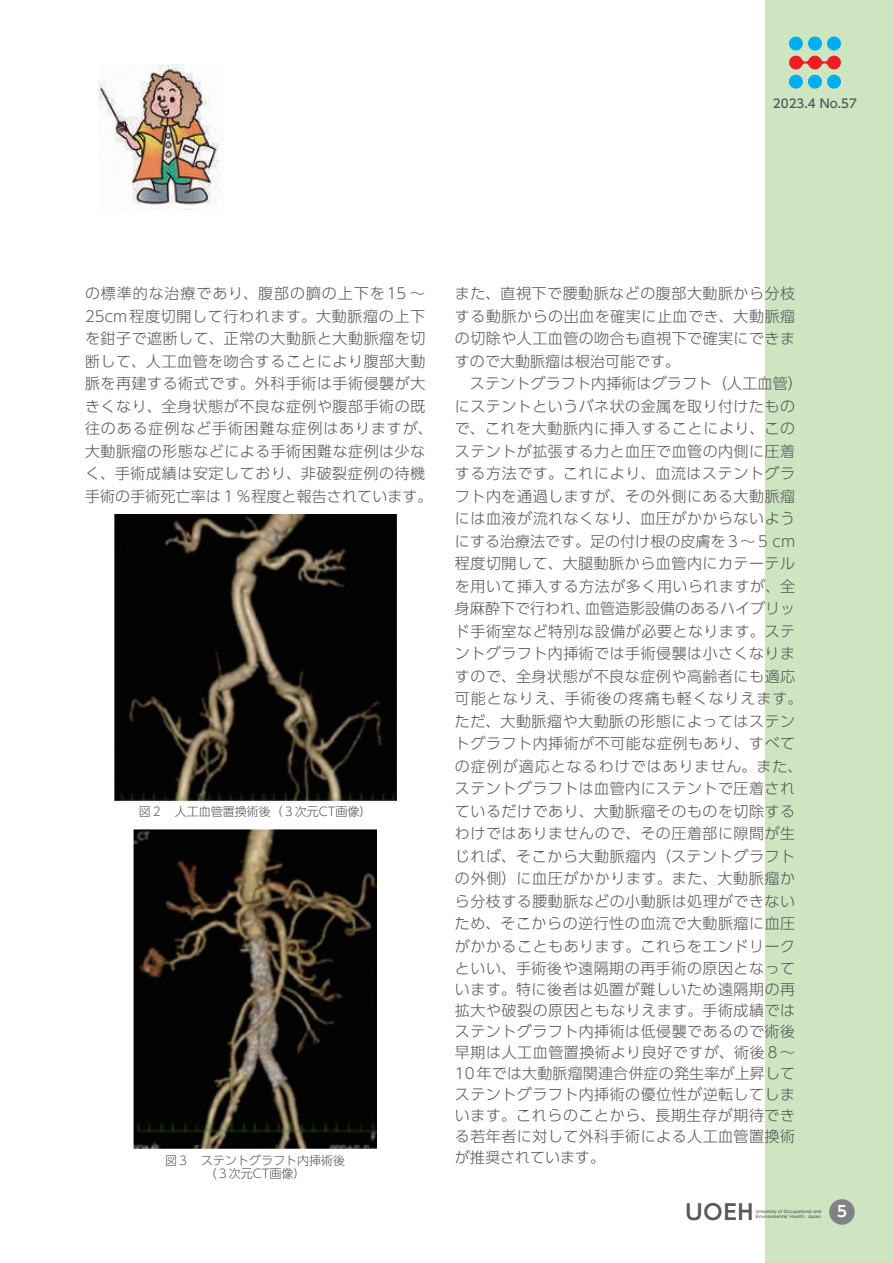
<style>
.page{position:relative;width:893px;height:1263px;background:#fff}
.page>*{position:absolute;margin:0;border:0;box-sizing:border-box;transform-origin:0 0}
.t1{font:700 21px "UD Shin Go Pro De";color:#57585a}
.t2{font:300 15px/22.5px "UD Shin Go Pr 6";letter-spacing:.035em;color:#57585a}
.t3{font:700 15px "UD Shin Go Pro De";color:#fff}
.t4{font:300 12px/13.5px "UD Shin Go Pr 6";color:#57585a;text-align:center}
.t5{font:500 12px "UD Shin Go Pro";color:#57585a}
.t6{font:700 4.5px "Futo Go B101 Pro";letter-spacing:.015em;color:#57585a}
.t7{font:700 4.5px "Futo Go B101 Pro";letter-spacing:.05em;color:#57585a}
</style>
<div class="page">
<div style="left:765px;top:0;width:128px;height:1263px;background:#cde5c1"></div>
<div style="left:829px;top:1199px;width:26px;height:26px;background:#808285;border-radius:50%"></div>
<svg style="left:789px;top:37px;width:52px;height:13px"></svg>
<svg style="left:789px;top:56px;width:52px;height:33px"></svg>
<img style="left:98px;top:65px;width:121px;height:141px">
<img style="left:134px;top:830px;width:243px;height:319px">
<img style="left:114px;top:514px;width:282px;height:289px">
<p class="t5" style="left:773px;top:94px;width:86px">2023.4 No.57</p>
<p class="t2" style="left:85px;top:281px;width:349px">の標準的な治療であり、腹部の臍の上下を15 ～<br>25cm程度切開して行われます。大動脈瘤の上下を鉗子で遮断して、正常の大動脈と大動脈瘤を切断して、人工血管を吻合することにより腹部大動脈を再建する術式です。外科手術は手術侵襲が大きくなり、全身状態が不良な症例や腹部手術の既往のある症例など手術困難な症例はありますが、大動脈瘤の形態などによる手術困難な症例は少なく、手術成績は安定しており、非破裂症例の待機手術の手術死亡率は１％程度と報告されています。</p>
<p class="t2" style="left:455px;top:281px;width:349px">また、直視下で腰動脈などの腹部大動脈から分枝する動脈からの出血を確実に止血でき、大動脈瘤の切除や人工血管の吻合も直視下で確実にできますので大動脈瘤は根治可能です。<br>　ステントグラフト内挿術はグラフト（人工血管）にステントというバネ状の金属を取り付けたもので、これを大動脈内に挿入することにより、このステントが拡張する力と血圧で血管の内側に圧着する方法です。これにより、血流はステントグラフト内を通過しますが、その外側にある大動脈瘤には血液が流れなくなり、血圧がかからないようにする治療法です。足の付け根の皮膚を３～５cm程度切開して、大腿動脈から血管内にカテーテルを用いて挿入する方法が多く用いられますが、全身麻酔下で行われ、血管造影設備のあるハイブリッド手術室など特別な設備が必要となります。ステントグラフト内挿術では手術侵襲は小さくなりますので、全身状態が不良な症例や高齢者にも適応可能となりえ、手術後の疼痛も軽くなりえます。ただ、大動脈瘤や大動脈の形態によってはステントグラフト内挿術が不可能な症例もあり、すべての症例が適応となるわけではありません。また、ステントグラフトは血管内にステントで圧着されているだけであり、大動脈瘤そのものを切除するわけではありませんので、その圧着部に隙間が生じれば、そこから大動脈瘤内（ステントグラフトの外側）に血圧がかかります。また、大動脈瘤から分枝する腰動脈などの小動脈は処理ができないため、そこからの逆行性の血流で大動脈瘤に血圧がかかることもあります。これらをエンドリークといい、手術後や遠隔期の再手術の原因となって</p>
<p class="t2" style="left:455px;top:978px;width:342px;line-height:21px;text-align:justify">います。特に後者は処置が難しいため遠隔期の再拡大や破裂の原因ともなりえます。手術成績ではステントグラフト内挿術は低侵襲であるので術後早期は人工血管置換術より良好ですが、術後８～10年では大動脈瘤関連合併症の発生率が上昇してステントグラフト内挿術の優位性が逆転してしまいます。これらのことから、長期生存が期待できる若年者に対して外科手術による人工血管置換術が推奨されています。</p>
<p class="t4" style="left:139px;top:804px;width:234px">図２　人工血管置換術後（３次元CT画像）</p>
<p class="t4" style="left:165px;top:1153px;width:181px">図３　ステントグラフト内挿術後（３次元CT画像）</p>
<h1 class="t1" style="left:685px;top:1195px;width:69px">UOEH</h1>
<p class="t6" style="left:756px;top:1207px;width:67px">University of Occupational and</p>
<p class="t3" style="left:837px;top:1199px;width:11px">5</p>
<p class="t7" style="left:756px;top:1213px;width:67px">Environmental Health, Japan</p>
</div>
